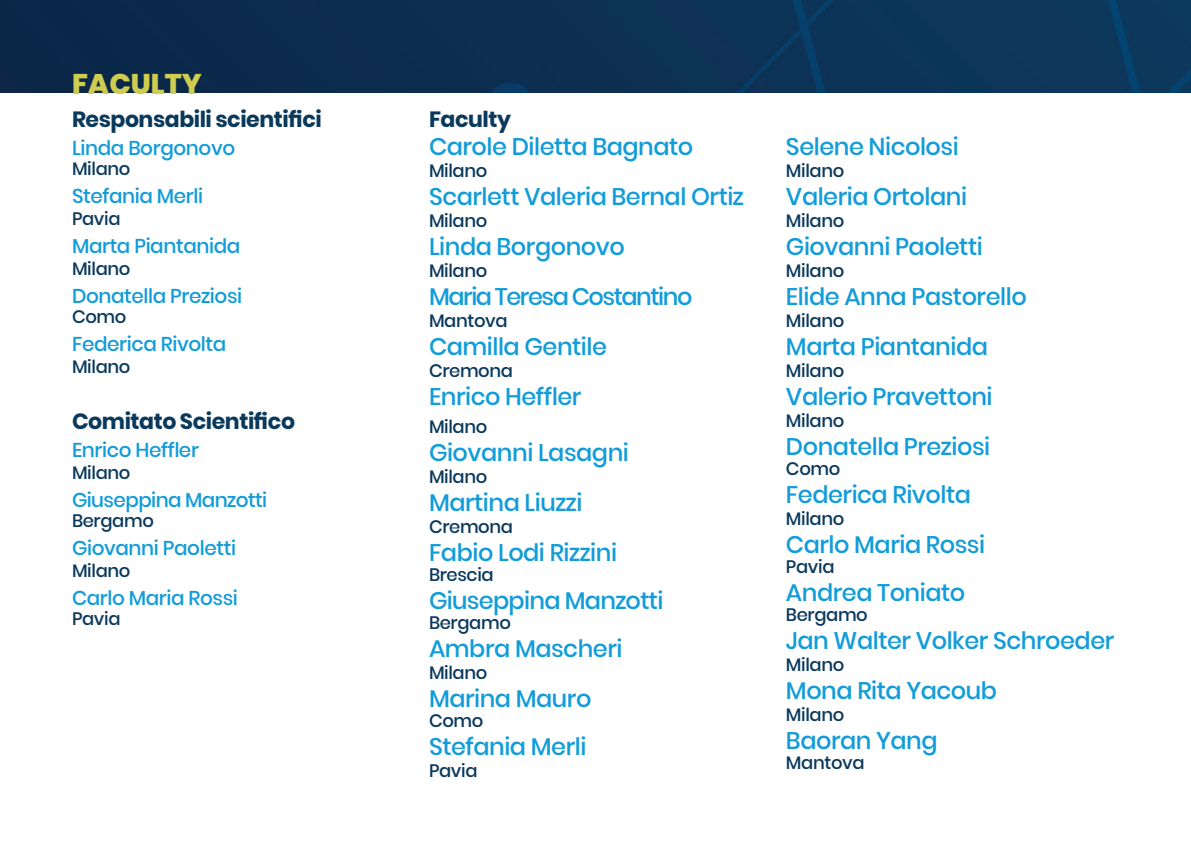
<style>
.page{position:relative;width:1191px;height:851px;background:#fff}
.page>*{position:absolute;margin:0;border:0;box-sizing:border-box;transform-origin:0 0}
.t1{font:800 28.4px "Poppins";color:#cfcd51}
.t2{font:500 24px "Poppins";letter-spacing:-.02em;color:#129cd9}
.t3{font:500 24px "Poppins";letter-spacing:-.06em;color:#129cd9}
.t4{font:700 22px "Poppins";letter-spacing:-.02em;color:#0a395c}
.t5{font:500 20px "Poppins";letter-spacing:-.02em;color:#129cd9}
.t6{font:500 18px "Poppins";letter-spacing:-.02em;color:#0a395c}
</style>
<div class="page">
<img style="left:0;top:0;width:1191px;height:93px">
<p class="t1" style="left:72px;top:67px;width:131px">FACULTY</p>
<p class="t4" style="left:72px;top:106px;width:251px">Responsabili scientifici</p>
<p class="t5" style="left:72px;top:136px;width:165px">Linda Borgonovo</p>
<p class="t6" style="left:72px;top:158px;width:60px">Milano</p>
<p class="t5" style="left:72px;top:184px;width:133px">Stefania Merli</p>
<p class="t6" style="left:72px;top:208px;width:50px">Pavia</p>
<p class="t5" style="left:72px;top:234px;width:170px">Marta Piantanida</p>
<p class="t6" style="left:72px;top:258px;width:60px">Milano</p>
<p class="t5" style="left:72px;top:284px;width:172px">Donatella Preziosi</p>
<p class="t6" style="left:72px;top:306px;width:56px">Como</p>
<p class="t5" style="left:72px;top:332px;width:156px">Federica Rivolta</p>
<p class="t6" style="left:72px;top:356px;width:60px">Milano</p>
<p class="t4" style="left:72px;top:408px;width:225px">Comitato Scientifico</p>
<p class="t5" style="left:72px;top:438px;width:128px">Enrico Heffler</p>
<p class="t6" style="left:72px;top:462px;width:60px">Milano</p>
<p class="t5" style="left:72px;top:488px;width:197px">Giuseppina Manzotti</p>
<p class="t6" style="left:72px;top:510px;width:83px">Bergamo</p>
<p class="t5" style="left:72px;top:536px;width:165px">Giovanni Paoletti</p>
<p class="t6" style="left:72px;top:560px;width:60px">Milano</p>
<p class="t5" style="left:72px;top:586px;width:167px">Carlo Maria Rossi</p>
<p class="t6" style="left:72px;top:608px;width:50px">Pavia</p>
<p class="t4" style="left:429px;top:106px;width:84px">Faculty</p>
<p class="t2" style="left:429px;top:133px;width:266px">Carole Diletta Bagnato</p>
<p class="t6" style="left:429px;top:160px;width:60px">Milano</p>
<p class="t2" style="left:429px;top:183px;width:316px">Scarlett Valeria Bernal Ortiz</p>
<p class="t6" style="left:429px;top:210px;width:60px">Milano</p>
<p class="t2" style="left:429px;top:233px;width:197px">Linda Borgonovo</p>
<p class="t6" style="left:429px;top:260px;width:60px">Milano</p>
<p class="t3" style="left:429px;top:283px;width:265px">Maria Teresa Costantino</p>
<p class="t6" style="left:429px;top:310px;width:80px">Mantova</p>
<p class="t2" style="left:429px;top:333px;width:179px">Camilla Gentile</p>
<p class="t6" style="left:429px;top:360px;width:86px">Cremona</p>
<p class="t2" style="left:429px;top:383px;width:154px">Enrico Heffler</p>
<p class="t6" style="left:429px;top:416px;width:60px">Milano</p>
<p class="t2" style="left:429px;top:439px;width:201px">Giovanni Lasagni</p>
<p class="t6" style="left:429px;top:466px;width:60px">Milano</p>
<p class="t2" style="left:429px;top:489px;width:155px">Martina Liuzzi</p>
<p class="t6" style="left:429px;top:516px;width:86px">Cremona</p>
<p class="t2" style="left:429px;top:539px;width:189px">Fabio Lodi Rizzini</p>
<p class="t6" style="left:429px;top:564px;width:66px">Brescia</p>
<p class="t2" style="left:429px;top:587px;width:236px">Giuseppina Manzotti</p>
<p class="t6" style="left:429px;top:612px;width:83px">Bergamo</p>
<p class="t2" style="left:429px;top:635px;width:195px">Ambra Mascheri</p>
<p class="t6" style="left:429px;top:662px;width:60px">Milano</p>
<p class="t2" style="left:429px;top:685px;width:164px">Marina Mauro</p>
<p class="t6" style="left:429px;top:710px;width:56px">Como</p>
<p class="t2" style="left:429px;top:733px;width:159px">Stefania Merli</p>
<p class="t6" style="left:429px;top:760px;width:50px">Pavia</p>
<p class="t2" style="left:786px;top:133px;width:174px">Selene Nicolosi</p>
<p class="t6" style="left:786px;top:160px;width:60px">Milano</p>
<p class="t2" style="left:786px;top:183px;width:183px">Valeria Ortolani</p>
<p class="t6" style="left:786px;top:210px;width:60px">Milano</p>
<p class="t2" style="left:786px;top:233px;width:198px">Giovanni Paoletti</p>
<p class="t6" style="left:786px;top:260px;width:60px">Milano</p>
<p class="t2" style="left:786px;top:283px;width:242px">Elide Anna Pastorello</p>
<p class="t6" style="left:786px;top:310px;width:60px">Milano</p>
<p class="t2" style="left:786px;top:333px;width:203px">Marta Piantanida</p>
<p class="t6" style="left:786px;top:360px;width:60px">Milano</p>
<p class="t2" style="left:786px;top:383px;width:208px">Valerio Pravettoni</p>
<p class="t6" style="left:786px;top:410px;width:60px">Milano</p>
<p class="t2" style="left:786px;top:433px;width:206px">Donatella Preziosi</p>
<p class="t6" style="left:786px;top:458px;width:56px">Como</p>
<p class="t2" style="left:786px;top:481px;width:186px">Federica Rivolta</p>
<p class="t6" style="left:786px;top:508px;width:60px">Milano</p>
<p class="t2" style="left:786px;top:531px;width:201px">Carlo Maria Rossi</p>
<p class="t6" style="left:786px;top:556px;width:50px">Pavia</p>
<p class="t2" style="left:786px;top:579px;width:181px">Andrea Toniato</p>
<p class="t6" style="left:786px;top:604px;width:83px">Bergamo</p>
<p class="t2" style="left:786px;top:627px;width:330px">Jan Walter Volker Schroeder</p>
<p class="t6" style="left:786px;top:654px;width:60px">Milano</p>
<p class="t2" style="left:786px;top:677px;width:212px">Mona Rita Yacoub</p>
<p class="t6" style="left:786px;top:704px;width:60px">Milano</p>
<p class="t2" style="left:786px;top:727px;width:153px">Baoran Yang</p>
<p class="t6" style="left:786px;top:752px;width:80px">Mantova</p>
</div>
